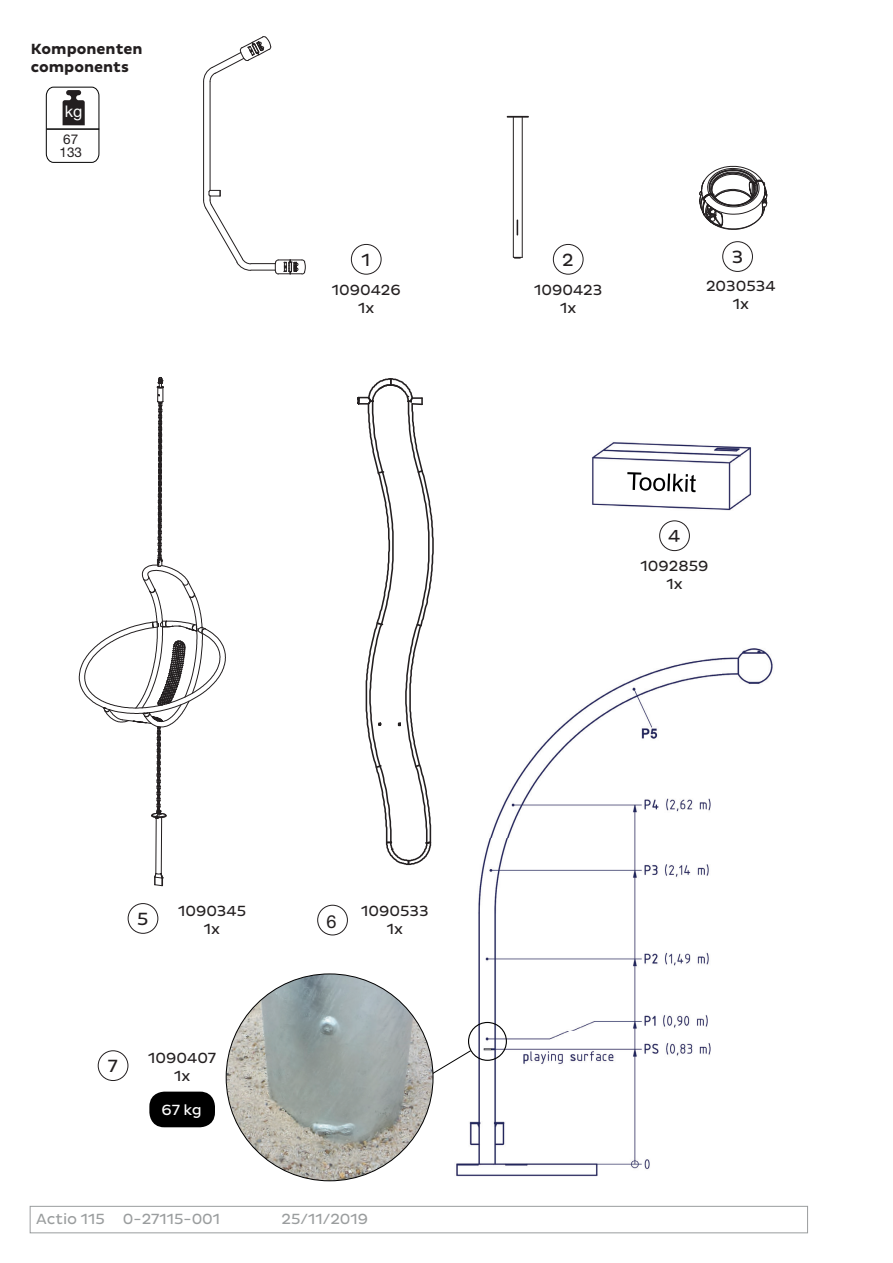
<style>
.page{position:relative;width:893px;height:1263px;background:#fff}
.page>*{position:absolute;margin:0;border:0;box-sizing:border-box;transform-origin:0 0}
.t1{font:18px "Pluto Sans";color:#231f20}
.t2{font:18px "Helvetica Neue LT Std";color:#231f20}
.t3{font:16.05px "Helvetica Neue LT Std";color:#fff}
.t4{font:15px/18px "Pluto Sans";color:#231f20;text-align:center}
.t5{font:15px "Pluto Sans";color:#9a9d9e}
.t6{font:700 15px/18px "Pluto Sans";color:#231f20}
.t7{font:15px "Pluto Sans";color:#fff}
.t8{font:13.5px/13.5px "Helvetica Neue LT Std";color:#231f20}
</style>
<div class="page">
<div style="left:30px;top:1206px;width:778px;height:27px;border:1px solid #9a9d9e"></div>
<img style="left:456px;top:648px;width:317px;height:529px">
<div style="left:468px;top:1022px;width:39px;height:39px;border:1px solid #000;border-radius:50%"></div>
<svg style="left:429px;top:1050px;width:43px;height:34px"></svg>
<img style="left:226px;top:974px;width:207px;height:207px;border-radius:103px">
<img style="left:592px;top:442px;width:160px;height:69px">
<svg style="left:46px;top:87px;width:53px;height:76px"></svg>
<hr style="left:156px;top:818px;width:1px;height:55px;background:#231f20">
<hr style="left:161px;top:818px;width:1px;height:55px;background:#231f20">
<svg style="left:154px;top:873px;width:10px;height:13px"></svg>
<svg style="left:79px;top:377px;width:147px;height:442px"></svg>
<div style="left:351px;top:244px;width:30px;height:31px;border:1px solid #231f20;border-radius:50%"></div>
<div style="left:317px;top:905px;width:31px;height:30px;border:1px solid #231f20;border-radius:50%"></div>
<hr style="left:210px;top:82px;width:1px;height:108px;background:#231f20">
<hr style="left:203px;top:82px;width:1px;height:118px;background:#231f20">
<svg style="left:203px;top:36px;width:68px;height:46px"></svg>
<svg style="left:203px;top:190px;width:103px;height:84px"></svg>
<svg style="left:357px;top:378px;width:77px;height:488px"></svg>
<div style="left:553px;top:244px;width:30px;height:31px;border:1px solid #231f20;border-radius:50%"></div>
<div style="left:659px;top:520px;width:31px;height:31px;border:1px solid #231f20;border-radius:50%"></div>
<div style="left:128px;top:903px;width:30px;height:31px;border:1px solid #231f20;border-radius:50%"></div>
<div style="left:98px;top:1050px;width:30px;height:31px;border:1px solid #231f20;border-radius:50%"></div>
<div style="left:149px;top:1091px;width:66px;height:36px;background:#000;border-radius:15px"></div>
<div style="left:722px;top:241px;width:31px;height:31px;border:1px solid #231f20;border-radius:50%"></div>
<svg style="left:699px;top:166px;width:68px;height:64px"></svg>
<svg style="left:507px;top:116px;width:21px;height:142px"></svg>
<hr style="left:522px;top:117px;width:1px;height:140px;background:#231f20">
<p class="t6" style="left:31px;top:40px;width:113px">Komponenten components</p>
<p class="t3" style="left:65px;top:102px;width:19px">kg</p>
<p class="t8" style="left:60px;top:132px;width:24px">67<br>133</p>
<p class="t1" style="left:362px;top:250px;width:10px">1</p>
<p class="t4" style="left:332px;top:281px;width:71px">1090426<br>1x</p>
<p class="t1" style="left:562px;top:250px;width:13px">2</p>
<p class="t4" style="left:534px;top:281px;width:70px">1090423<br>1x</p>
<p class="t1" style="left:732px;top:247px;width:13px">3</p>
<p class="t4" style="left:706px;top:277px;width:71px">2030534<br>1x</p>
<p class="t1" style="left:668px;top:526px;width:14px">4</p>
<p class="t4" style="left:641px;top:557px;width:69px">1092859<br>1x</p>
<p class="t1" style="left:137px;top:909px;width:13px">5</p>
<p class="t4" style="left:178px;top:902px;width:70px">1090345<br>1x</p>
<p class="t1" style="left:108px;top:1056px;width:11px">7</p>
<p class="t4" style="left:148px;top:1049px;width:70px">1090407<br>1x</p>
<p class="t7" style="left:161px;top:1101px;width:42px">67 kg</p>
<p class="t2" style="left:327px;top:910px;width:12px">6</p>
<p class="t4" style="left:361px;top:902px;width:69px">1090533<br>1x</p>
<p class="t5" style="left:36px;top:1211px;width:186px">Actio 115 0-27115-001</p>
<p class="t5" style="left:281px;top:1211px;width:88px">25/11/2019</p>
</div>
